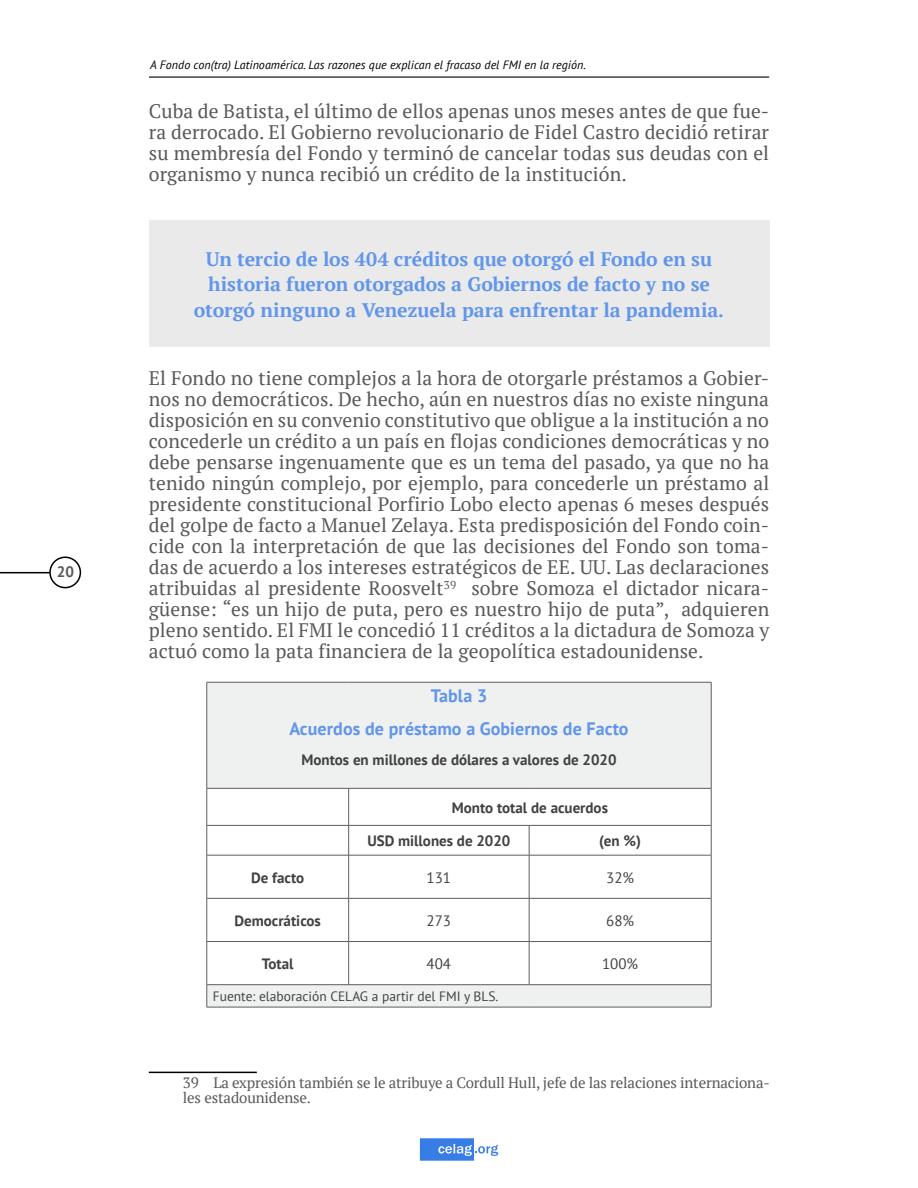
<style>
.page{position:relative;width:918px;height:1188px;background:#fff}
.page>*{position:absolute;margin:0;border:0;box-sizing:border-box;transform-origin:0 0}
.t1{font:19.5px/21px "PT Serif";letter-spacing:.005em;color:#58595b;text-align:justify}
.t2{font:700 19.5px/25.5px "PT Serif";letter-spacing:-.01em;color:#6196ea;text-align:center}
.t3{font:700 18px/33px "PT Sans";letter-spacing:.005em;color:#6196ea;text-align:center}
.t4{font:700 15.15px "PT Sans";color:#58595b}
.t5{font:700 15px "PT Sans";color:#414042}
.t6{font:15px/15px "PT Serif";letter-spacing:-.01em;color:#58595b}
.t7{font:15px "PT Sans";color:#414042}
.t8{font:13.5px "PT Sans";color:#414042}
.t9{font:italic 12px "PT Sans";letter-spacing:.005em;color:#000}
</style>
<div class="page">
<hr style="left:149px;top:76px;width:620px;height:2px;background:#000">
<hr style="left:0;top:572px;width:50px;height:1px;background:#000">
<div style="left:49px;top:557px;width:32px;height:31px;border:2px solid #000;border-radius:50%"></div>
<svg style="left:420px;top:1138px;width:78px;height:23px"></svg>
<div style="left:149px;top:220px;width:620px;height:127px;background:#eaeaea"></div>
<svg style="left:208px;top:683px;width:503px;height:324px"></svg>
<hr style="left:207px;top:682px;width:142px;height:1px;background:#5e5e5e">
<hr style="left:207px;top:682px;width:1px;height:106px;background:#5e5e5e">
<hr style="left:349px;top:682px;width:180px;height:1px;background:#5e5e5e">
<hr style="left:529px;top:682px;width:182px;height:1px;background:#5e5e5e">
<hr style="left:711px;top:682px;width:1px;height:106px;background:#5e5e5e">
<svg style="left:207px;top:985px;width:1px;height:22px"></svg>
<svg style="left:711px;top:985px;width:1px;height:22px"></svg>
<hr style="left:207px;top:1007px;width:142px;height:1px;background:#5e5e5e">
<hr style="left:349px;top:1007px;width:180px;height:1px;background:#5e5e5e">
<hr style="left:529px;top:1007px;width:182px;height:1px;background:#5e5e5e">
<hr style="left:207px;top:788px;width:142px;height:1px;background:#5e5e5e">
<hr style="left:207px;top:789px;width:1px;height:36px;background:#5e5e5e">
<hr style="left:349px;top:788px;width:180px;height:1px;background:#5e5e5e">
<hr style="left:348px;top:789px;width:1px;height:36px;background:#5e5e5e">
<hr style="left:529px;top:788px;width:182px;height:1px;background:#5e5e5e">
<hr style="left:711px;top:789px;width:1px;height:36px;background:#5e5e5e">
<hr style="left:207px;top:825px;width:142px;height:1px;background:#5e5e5e">
<svg style="left:207px;top:826px;width:1px;height:29px"></svg>
<hr style="left:349px;top:825px;width:180px;height:1px;background:#5e5e5e">
<svg style="left:348px;top:826px;width:1px;height:29px"></svg>
<hr style="left:529px;top:825px;width:182px;height:1px;background:#5e5e5e">
<svg style="left:529px;top:826px;width:1px;height:29px"></svg>
<svg style="left:711px;top:826px;width:1px;height:29px"></svg>
<hr style="left:207px;top:855px;width:142px;height:1px;background:#5e5e5e">
<hr style="left:207px;top:855px;width:1px;height:43px;background:#5e5e5e">
<hr style="left:349px;top:855px;width:180px;height:1px;background:#5e5e5e">
<hr style="left:348px;top:855px;width:1px;height:43px;background:#5e5e5e">
<hr style="left:529px;top:855px;width:182px;height:1px;background:#5e5e5e">
<hr style="left:529px;top:855px;width:1px;height:43px;background:#5e5e5e">
<hr style="left:711px;top:855px;width:1px;height:43px;background:#5e5e5e">
<hr style="left:207px;top:898px;width:142px;height:1px;background:#5e5e5e">
<hr style="left:207px;top:899px;width:1px;height:42px;background:#5e5e5e">
<hr style="left:349px;top:898px;width:180px;height:1px;background:#5e5e5e">
<hr style="left:348px;top:899px;width:1px;height:42px;background:#5e5e5e">
<hr style="left:529px;top:898px;width:182px;height:1px;background:#5e5e5e">
<hr style="left:529px;top:899px;width:1px;height:42px;background:#5e5e5e">
<hr style="left:711px;top:899px;width:1px;height:42px;background:#5e5e5e">
<hr style="left:207px;top:941px;width:142px;height:1px;background:#5e5e5e">
<hr style="left:207px;top:942px;width:1px;height:43px;background:#5e5e5e">
<hr style="left:349px;top:941px;width:180px;height:1px;background:#5e5e5e">
<hr style="left:348px;top:942px;width:1px;height:43px;background:#5e5e5e">
<hr style="left:529px;top:941px;width:182px;height:1px;background:#5e5e5e">
<hr style="left:529px;top:942px;width:1px;height:43px;background:#5e5e5e">
<hr style="left:711px;top:942px;width:1px;height:43px;background:#5e5e5e">
<hr style="left:207px;top:984px;width:142px;height:1px;background:#5e5e5e">
<hr style="left:349px;top:984px;width:180px;height:1px;background:#5e5e5e">
<hr style="left:529px;top:984px;width:182px;height:1px;background:#5e5e5e">
<hr style="left:149px;top:1072px;width:108px;height:1px;background:#000">
<p class="t4" style="left:57px;top:562px;width:19px">20</p>
<p class="t9" style="left:150px;top:57px;width:437px">A Fondo con(tra) Latinoamérica. Las razones que explican el fracaso del FMI en la región.</p>
<p class="t1" style="left:149px;top:100px;width:622px">Cuba de Batista, el último de ellos apenas unos meses antes de que fue&shy;ra derrocado. El Gobierno revolucionario de Fidel Castro decidió retirar su membresía del Fondo y terminó de cancelar todas sus deudas con el organismo y nunca recibió un crédito de la institución.</p>
<p class="t2" style="left:194px;top:246px;width:532px">Un tercio de los 404 créditos que otorgó el Fondo en su historia fueron otorgados a Gobiernos de facto y no se otorgó ninguno a Venezuela para enfrentar la pandemia.</p>
<p class="t1" style="left:149px;top:367px;width:622px">El Fondo no tiene complejos a la hora de otorgarle préstamos a Gobier&shy;nos no democráticos. De hecho, aún en nuestros días no existe ninguna disposición en su convenio constitutivo que obligue a la institución a no concederle un crédito a un país en flojas condiciones democráticas y no debe pensarse ingenuamente que es un tema del pasado, ya que no ha tenido ningún complejo, por ejemplo, para concederle un préstamo al presidente constitucional Porfirio Lobo electo apenas 6 meses después del golpe de facto a Manuel Zelaya. Esta predisposición del Fondo coin&shy;cide con la interpretación de que las decisiones del Fondo son toma&shy;das de acuerdo a los intereses estratégicos de EE. UU. Las declaraciones atribuidas al presidente Roosvelt<sup>39</sup> sobre Somoza el dictador nicara&shy;güense: “es un hijo de puta, pero es nuestro hijo de puta”, adquieren pleno sentido. El FMI le concedió 11 créditos a la dictadura de Somoza y actuó como la pata financiera de la geopolítica estadounidense.</p>
<p class="t3" style="left:289px;top:679px;width:341px">Tabla 3<br>Acuerdos de préstamo a Gobiernos de Facto</p>
<p class="t5" style="left:301px;top:750px;width:317px">Montos en millones de dólares a valores de 2020</p>
<p class="t5" style="left:452px;top:798px;width:158px">Monto total de acuerdos</p>
<p class="t5" style="left:367px;top:831px;width:145px">USD millones de 2020</p>
<p class="t5" style="left:599px;top:831px;width:43px">(en %)</p>
<p class="t5" style="left:251px;top:867px;width:55px">De facto</p>
<p class="t7" style="left:427px;top:868px;width:26px">131</p>
<p class="t7" style="left:606px;top:868px;width:29px">32%</p>
<p class="t5" style="left:234px;top:911px;width:88px">Democráticos</p>
<p class="t7" style="left:427px;top:911px;width:26px">273</p>
<p class="t7" style="left:606px;top:911px;width:29px">68%</p>
<p class="t5" style="left:262px;top:954px;width:33px">Total</p>
<p class="t7" style="left:427px;top:954px;width:26px">404</p>
<p class="t7" style="left:602px;top:954px;width:38px">100%</p>
<p class="t8" style="left:213px;top:988px;width:287px">Fuente: elaboración CELAG a partir del FMI y BLS.</p>
<p class="t6" style="left:183px;top:1075px;width:589px">39 La expresión también se le atribuye a Cordull Hull, jefe de las relaciones internaciona&shy;les estadounidense.</p>
</div>
